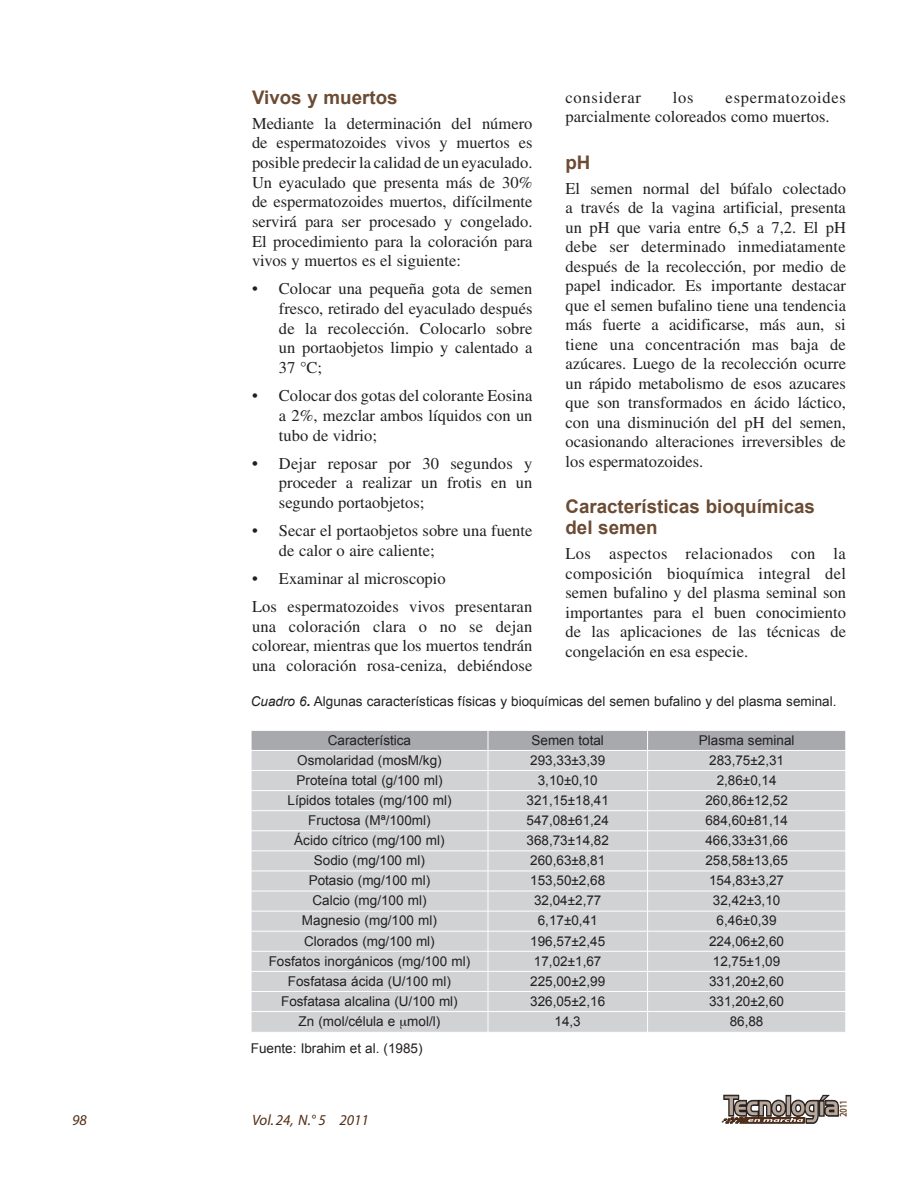
<style>
.page{position:relative;width:918px;height:1188px;background:#fff}
.page>*{position:absolute;margin:0;border:0;box-sizing:border-box;transform-origin:0 0}
.t1{font:700 18.75px/21px "Arial";color:#6b4b33}
.t2{font:16.5px/19.5px "Times";color:#231f20;text-align:justify}
.t3{font:16.5px "Times";letter-spacing:.045em;color:#231f20}
.t4{font:italic 15px "Myriad";color:#532f18}
.t5{font:13.5px "Arial";color:#231f20}
.s1{font-weight:700}
.s2{font-style:italic}
.s3{font-weight:700;font-style:italic}
</style>
<div class="page">
<svg style="left:722px;top:1095px;width:125px;height:29px"></svg>
<svg style="left:251px;top:730px;width:595px;height:302px;background:#d0d1d3"></svg>
<p class="t1" style="left:252px;top:87px;width:147px">Vivos y muertos</p>
<p class="t2" style="left:252px;top:113px;width:282px">Mediante la determinación del número de espermatozoides vivos y muertos es posible predecir la calidad de un eyaculado.<br>Un eyaculado que presenta más de 30% de espermatozoides muertos, difícilmente servirá para ser procesado y congelado.<br>El procedimiento para la coloración para vivos y muertos es el siguiente:</p>
<p class="t2" style="left:279px;top:279px;width:255px;text-indent:-27px">• Colocar una pequeña gota de semen fresco, retirado del eyaculado después de la recolección. Colocarlo sobre un portaobjetos limpio y calentado a 37 °C;</p>
<p class="t2" style="left:279px;top:386px;width:255px;text-indent:-27px">• Colocar dos gotas del colorante Eosina a 2%, mezclar ambos líquidos con un tubo de vidrio;</p>
<p class="t2" style="left:279px;top:453px;width:255px;text-indent:-27px"><span class="s1">•</span> Dejar reposar por 30 segundos y proceder a realizar un frotis en un segundo portaobjetos;</p>
<p class="t2" style="left:279px;top:521px;width:255px;text-indent:-27px">• Secar el portaobjetos sobre una fuente de calor o aire caliente;</p>
<p class="t2" style="left:252px;top:564px;width:282px;line-height:28.2px">• Examinar al microscopio<br>Los espermatozoides vivos presentaran</p>
<p class="t2" style="left:252px;top:616px;width:282px">una coloración clara o no se dejan colorear, mientras que los muertos tendrán una coloración rosa-ceniza, debiéndose</p>
<p class="t5" style="left:251px;top:693px;width:587px"><span class="s2">Cuadro 6</span><span class="s3">.</span> Algunas características físicas y bioquímicas del semen bufalino y del plasma seminal.</p>
<p class="t5" style="left:328px;top:731px;width:85px">Característica</p>
<p class="t5" style="left:532px;top:731px;width:74px">Semen total</p>
<p class="t5" style="left:699px;top:731px;width:97px">Plasma seminal</p>
<p class="t5" style="left:297px;top:751px;width:146px">Osmolaridad (mosM/kg)</p>
<p class="t5" style="left:530px;top:751px;width:76px">293,33±3,39</p>
<p class="t5" style="left:709px;top:751px;width:76px">283,75±2,31</p>
<p class="t5" style="left:297px;top:771px;width:147px">Proteína total (g/100 ml)</p>
<p class="t5" style="left:538px;top:771px;width:61px">3,10±0,10</p>
<p class="t5" style="left:717px;top:771px;width:61px">2,86±0,14</p>
<p class="t5" style="left:288px;top:791px;width:165px">Lípidos totales (mg/100 ml)</p>
<p class="t5" style="left:527px;top:791px;width:84px">321,15±18,41</p>
<p class="t5" style="left:705px;top:791px;width:84px">260,86±12,52</p>
<p class="t5" style="left:308px;top:811px;width:124px">Fructosa (Mª/100ml)</p>
<p class="t5" style="left:527px;top:811px;width:84px">547,08±61,24</p>
<p class="t5" style="left:705px;top:811px;width:84px">684,60±81,14</p>
<p class="t5" style="left:294px;top:832px;width:152px">Ácido cítrico (mg/100 ml)</p>
<p class="t5" style="left:527px;top:832px;width:84px">368,73±14,82</p>
<p class="t5" style="left:705px;top:832px;width:84px">466,33±31,66</p>
<p class="t5" style="left:314px;top:852px;width:113px">Sodio (mg/100 ml)</p>
<p class="t5" style="left:530px;top:852px;width:76px">260,63±8,81</p>
<p class="t5" style="left:705px;top:852px;width:84px">258,58±13,65</p>
<p class="t5" style="left:309px;top:872px;width:123px">Potasio (mg/100 ml)</p>
<p class="t5" style="left:530px;top:872px;width:76px">153,50±2,68</p>
<p class="t5" style="left:709px;top:872px;width:76px">154,83±3,27</p>
<p class="t5" style="left:312px;top:892px;width:116px">Calcio (mg/100 ml)</p>
<p class="t5" style="left:534px;top:892px;width:69px">32,04±2,77</p>
<p class="t5" style="left:713px;top:892px;width:69px">32,42±3,10</p>
<p class="t5" style="left:302px;top:912px;width:137px">Magnesio (mg/100 ml)</p>
<p class="t5" style="left:538px;top:912px;width:61px">6,17±0,41</p>
<p class="t5" style="left:717px;top:912px;width:61px">6,46±0,39</p>
<p class="t5" style="left:304px;top:932px;width:132px">Clorados (mg/100 ml)</p>
<p class="t5" style="left:530px;top:932px;width:76px">196,57±2,45</p>
<p class="t5" style="left:709px;top:932px;width:76px">224,06±2,60</p>
<p class="t5" style="left:269px;top:952px;width:203px">Fosfatos inorgánicos (mg/100 ml)</p>
<p class="t5" style="left:534px;top:952px;width:69px">17,02±1,67</p>
<p class="t5" style="left:713px;top:952px;width:69px">12,75±1,09</p>
<p class="t5" style="left:288px;top:972px;width:165px">Fosfatasa ácida (U/100 ml)</p>
<p class="t5" style="left:530px;top:972px;width:76px">225,00±2,99</p>
<p class="t5" style="left:709px;top:972px;width:76px">331,20±2,60</p>
<p class="t5" style="left:281px;top:992px;width:178px">Fosfatasa alcalina (U/100 ml)</p>
<p class="t5" style="left:530px;top:992px;width:76px">326,05±2,16</p>
<p class="t5" style="left:709px;top:992px;width:76px">331,20±2,60</p>
<p class="t5" style="left:299px;top:1012px;width:143px">Zn (mol/célula e mol/l)</p>
<p class="t5" style="left:555px;top:1012px;width:28px">14,3</p>
<p class="t5" style="left:730px;top:1012px;width:35px">86,88</p>
<p class="t5" style="left:251px;top:1039px;width:173px">Fuente: Ibrahim et al. (1985)</p>
<p class="t2" style="left:566px;top:88px;width:282px;text-indent:160px">espermatozoides parcialmente coloreados como muertos.</p>
<p class="t1" style="left:566px;top:152px;width:26px">pH</p>
<p class="t2" style="left:566px;top:178px;width:282px">El semen normal del búfalo colectado a través de la vagina artificial, presenta un pH que varia entre 6,5 a 7,2. El pH debe ser determinado inmediatamente después de la recolección, por medio de papel indicador. Es importante destacar que el semen bufalino tiene una tendencia más fuerte a acidificarse, más aun, si tiene una concentración mas baja de azúcares. Luego de la recolección ocurre un rápido metabolismo de esos azucares que son transformados en ácido láctico, con una disminución del pH del semen, ocasionando alteraciones irreversibles de los espermatozoides.</p>
<p class="t1" style="left:566px;top:497px;width:251px">Características bioquímicas del semen</p>
<p class="t2" style="left:566px;top:544px;width:282px">Los aspectos relacionados con la composición bioquímica integral del semen bufalino y del plasma seminal son importantes para el buen conocimiento de las aplicaciones de las técnicas de congelación en esa especie.</p>
<p class="t3" style="left:566px;top:88px;width:77px">considerar</p>
<p class="t2" style="left:673px;top:88px;width:22px">los</p>
<p class="t4" style="left:72px;top:1113px;width:16px">98</p>
<p class="t4" style="left:252px;top:1113px;width:119px">Vol. 24, N.° 5 2011</p>
</div>
